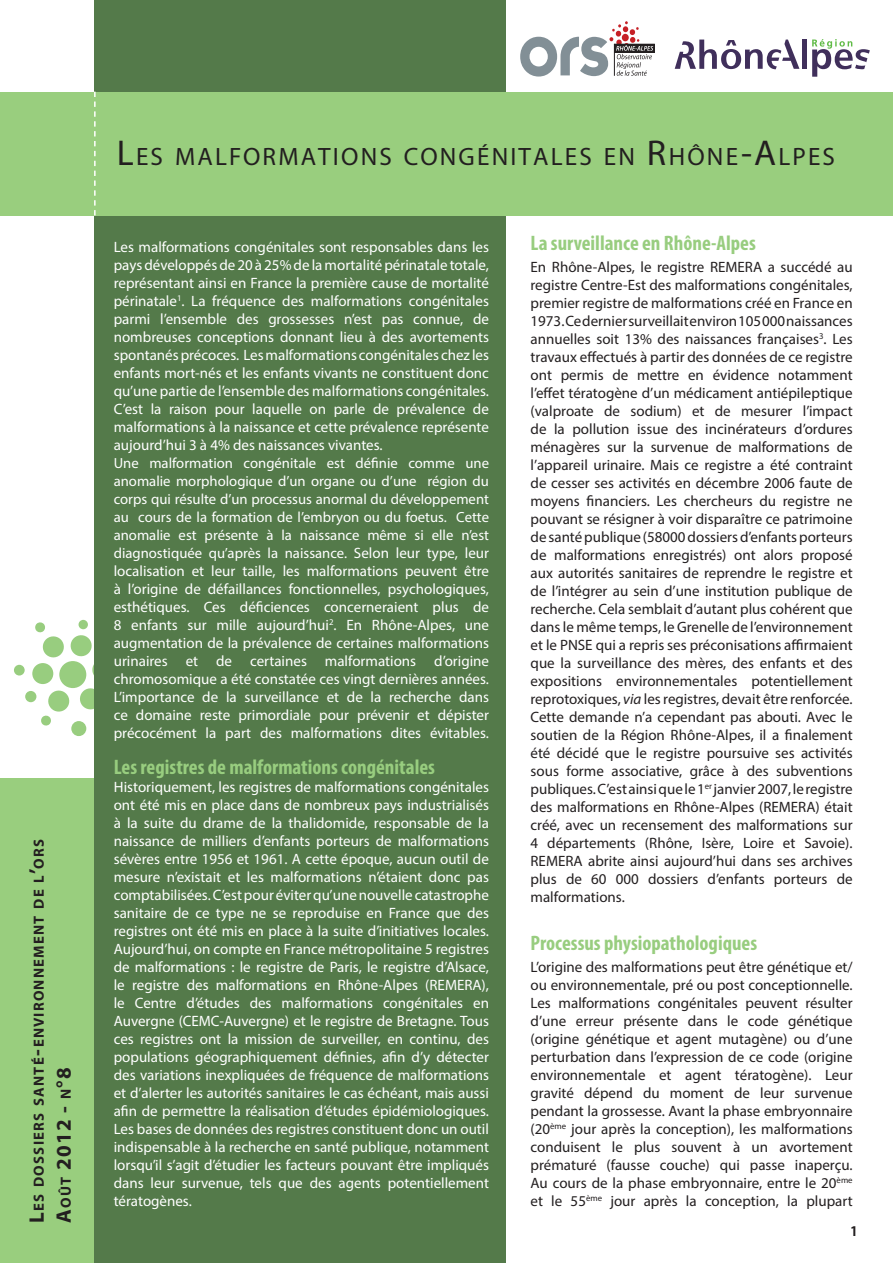
<style>
.page{position:relative;width:893px;height:1263px;background:#fff}
.page>*{position:absolute;margin:0;border:0;box-sizing:border-box;transform-origin:0 0}
.t1{font:25.2px "Myriad Pro";letter-spacing:.085em;color:#231f20}
.t2{font:700 condensed 21px "Myriad Pro";color:#98cd7f}
.t3{font:700 21px "Myriad Pro";color:#231f20}
.t4{font:15px/18px "Myriad Pro";color:#fff;text-align:justify}
.t5{font:15px/18px "Myriad Pro";color:#231f20;text-align:justify}
.t6{font:700 condensed 15px "Myriad Pro";color:#231f20}
.t7{font:14.7px/18px "Myriad Pro";color:#fff;text-align:justify}
.t8{font:700 14.7px "Myriad Pro";letter-spacing:.085em;color:#231f20}
.s1{font-size:21px}
.s2{font-size:14.7px}
.s3{font-size:36px}
.s4{font-size:15px}
.s5{font-style:italic}
</style>
<div class="page">
<div style="left:0;top:778px;width:97px;height:485px;background:#99ce7e"></div>
<div style="left:59px;top:661px;width:27px;height:27px;background:#98cd7f;border-radius:50%"></div>
<svg style="left:32px;top:663px;width:21px;height:21px"></svg>
<div style="left:14px;top:665px;width:11px;height:10px;background:#98cd7f;border-radius:50%"></div>
<div style="left:25px;top:691px;width:11px;height:11px;background:#98cd7f;border-radius:50%"></div>
<div style="left:71px;top:721px;width:15px;height:15px;background:#98cd7f;border-radius:50%"></div>
<div style="left:79px;top:620px;width:9px;height:9px;background:#98cd7f;border-radius:50%"></div>
<svg style="left:80px;top:687px;width:15px;height:24px"></svg>
<svg style="left:41px;top:690px;width:29px;height:36px"></svg>
<svg style="left:35px;top:622px;width:60px;height:59px"></svg>
<div style="left:95px;top:0;width:411px;height:1263px;background:#547a4a"></div>
<div style="left:0;top:92px;width:893px;height:123px;background:#99ce7e"></div>
<svg style="left:94px;top:92px;width:2px;height:123px"></svg>
<svg style="left:653px;top:45px;width:2px;height:7px"></svg>
<svg style="left:520px;top:21px;width:133px;height:56px"></svg>
<hr style="left:614px;top:44px;width:41px;height:1px;background:#231f20">
<div style="left:802px;top:40px;width:5px;height:29px;background:#402f5b"></div>
<svg style="left:812px;top:39px;width:58px;height:38px"></svg>
<svg style="left:675px;top:40px;width:124px;height:29px"></svg>
<p class="t8" style="left:29px;top:1223px;width:385px;rotate:-90deg"><span class="s1">L</span>es dossiers santé<span class="s1">-</span>environnement de l<span class="s1">’</span>ors</p>
<p class="t3" style="left:50px;top:1223px;width:157px;rotate:-90deg">A<span class="s2">oût</span> 2012 - <span class="s2">n</span>°8</p>
<p class="t1" style="left:117px;top:141px;width:719px"><span class="s3">L</span>ES MALFORMATIONS CONGÉNITALES EN <span class="s3">R</span>HÔNE<span class="s3">-A</span>LPES</p>
<p class="t4" style="left:114px;top:238px;width:377px">Les malformations congénitales sont responsables dans les pays développés de 20 à 25% de la mortalité périnatale totale, représentant ainsi en France la première cause de mortalité périnatale<sup>1</sup>. La fréquence des malformations congénitales parmi l’ensemble des grossesses n’est pas connue, de nombreuses conceptions donnant lieu à des avortements spontanés précoces. Les malformations congénitales chez les enfants mort-nés et les enfants vivants ne constituent donc qu’une partie de l’ensemble des malformations congénitales.<br>C’est la raison pour laquelle on parle de prévalence de malformations à la naissance et cette prévalence représente aujourd’hui 3 à 4% des naissances vivantes.</p>
<p class="t7" style="left:114px;top:454px;width:377px">Une malformation congénitale est définie comme une anomalie morphologique d’un organe ou d’une région du corps qui résulte d’un processus anormal du développement au cours de la formation de l’embryon ou du foetus. Cette anomalie est présente à la naissance même si elle n’est diagnostiquée qu’après la naissance. <span class="s4">Selon leur type, leur</span></p>
<p class="t4" style="left:114px;top:562px;width:377px">localisation et leur taille, les malformations peuvent être à l’origine de défaillances fonctionnelles, psychologiques, esthétiques. Ces déficiences concerneraient plus de 8 enfants sur mille aujourd’hui<sup>2</sup>. En Rhône-Alpes, une augmentation de la prévalence de certaines malformations urinaires et de certaines malformations d’origine chromosomique a été constatée ces vingt dernières années.<br>L’importance de la surveillance et de la recherche dans ce domaine reste primordiale pour prévenir et dépister précocément la part des malformations dites évitables.</p>
<p class="t2" style="left:114px;top:754px;width:323px">Les registres de malformations congénitales</p>
<p class="t4" style="left:114px;top:778px;width:377px">Historiquement, les registres de malformations congénitales ont été mis en place dans de nombreux pays industrialisés à la suite du drame de la thalidomide, responsable de la naissance de milliers d’enfants porteurs de malformations sévères entre 1956 et 1961. A cette époque, aucun outil de mesure n’existait et les malformations n’étaient donc pas comptabilisées. C’est pour éviter qu’une nouvelle catastrophe sanitaire de ce type ne se reproduise en France que des registres ont été mis en place à la suite d’initiatives locales.<br>Aujourd’hui, on compte en France métropolitaine 5 registres de malformations : le registre de Paris, le registre d’Alsace, le registre des malformations en Rhône-Alpes (REMERA), le Centre d’études des malformations congénitales en Auvergne (CEMC-Auvergne) et le registre de Bretagne. Tous ces registres ont la mission de surveiller, en continu, des populations géographiquement définies, afin d’y détecter des variations inexpliquées de fréquence de malformations et d’alerter les autorités sanitaires le cas échéant, mais aussi afin de permettre la réalisation d’études épidémiologiques.<br>Les bases de données des registres constituent donc un outil indispensable à la recherche en santé publique, notamment lorsqu’il s’agit d’étudier les facteurs pouvant être impliqués dans leur survenue, tels que des agents potentiellement tératogènes.</p>
<p class="t2" style="left:531px;top:230px;width:227px">La surveillance en Rhône-Alpes</p>
<p class="t5" style="left:531px;top:258px;width:324px">En Rhône-Alpes, le registre REMERA a succédé au registre Centre-Est des malformations congénitales, premier registre de malformations créé en France en 1973. Ce dernier surveillait environ 105 000 naissances annuelles soit 13% des naissances françaises<sup>3</sup>. Les travaux effectués à partir des données de ce registre ont permis de mettre en évidence notamment l’effet tératogène d’un médicament antiépileptique (valproate de sodium) et de mesurer l’impact de la pollution issue des incinérateurs d’ordures ménagères sur la survenue de malformations de l’appareil urinaire. Mais ce registre a été contraint de cesser ses activités en décembre 2006 faute de moyens financiers. Les chercheurs du registre ne pouvant se résigner à voir disparaître ce patrimoine de santé publique (58000 dossiers d’enfants porteurs de malformations enregistrés) ont alors proposé aux autorités sanitaires de reprendre le registre et de l’intégrer au sein d’une institution publique de recherche. Cela semblait d’autant plus cohérent que dans le même temps, le Grenelle de l’environnement et le PNSE qui a repris ses préconisations affirmaient que la surveillance des mères, des enfants et des expositions environnementales potentiellement reprotoxiques, <span class="s5">via</span> les registres, devait être renforcée.<br>Cette demande n’a cependant pas abouti. Avec le soutien de la Région Rhône-Alpes, il a finalement été décidé que le registre poursuive ses activités sous forme associative, grâce à des subventions publiques. C’est ainsi que le 1<sup>er</sup> janvier 2007, le registre des malformations en Rhône-Alpes (REMERA) était créé, avec un recensement des malformations sur 4 départements (Rhône, Isère, Loire et Savoie).<br>REMERA abrite ainsi aujourd’hui dans ses archives plus de 60 000 dossiers d’enfants porteurs de malformations.</p>
<p class="t2" style="left:531px;top:930px;width:228px">Processus physiopathologiques</p>
<p class="t5" style="left:531px;top:958px;width:324px">L’origine des malformations peut être génétique et/ ou environnementale, pré ou post conceptionnelle.<br>Les malformations congénitales peuvent résulter d’une erreur présente dans le code génétique (origine génétique et agent mutagène) ou d’une perturbation dans l’expression de ce code (origine environnementale et agent tératogène). Leur gravité dépend du moment de leur survenue pendant la grossesse. Avant la phase embryonnaire (20<sup>ème</sup> jour après la conception), les malformations conduisent le plus souvent à un avortement prématuré (fausse couche) qui passe inaperçu.<br>Au cours de la phase embryonnaire, entre le 20<sup>ème </sup>et le 55<sup>ème</sup> jour après la conception, la plupart</p>
<p class="t6" style="left:851px;top:1221px;width:8px">1</p>
</div>
